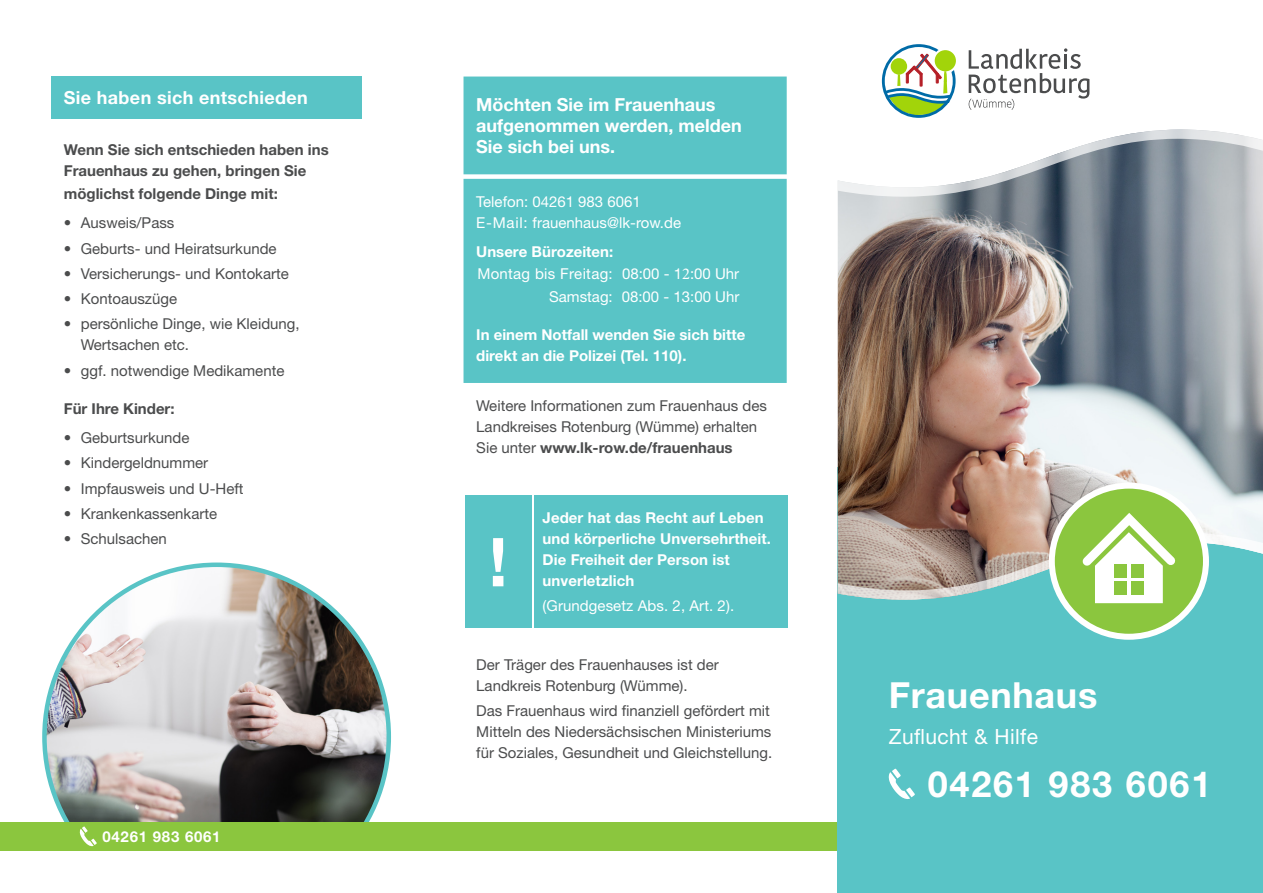
<style>
.page{position:relative;width:1263px;height:893px;background:#fff}
.page>*{position:absolute;margin:0;border:0;box-sizing:border-box;transform-origin:0 0}
.t1{font:700 36px "Helvetica Neue LT Std";letter-spacing:.035em;color:#fff}
.t2{font:21px "Helvetica Neue LT Std";letter-spacing:.02em;color:#fff}
.t3{font:700 18px/21px "Helvetica Neue LT Std";color:#fff}
.t4{font:700 18px "Helvetica Neue LT Std";letter-spacing:.02em;color:#fff}
.t5{font:15px/21px "Helvetica Neue LT Std";color:#4b4c4d}
.t6{font:700 15px/21px "Helvetica Neue LT Std";letter-spacing:.005em;color:#fff}
.t7{font:700 15px/21px "Helvetica Neue LT Std";color:#4b4c4d}
.t8{font:15px/21px "Helvetica Neue LT Std";color:#fff}
.t9{font:15px "Helvetica Neue LT Std";letter-spacing:.02em;color:#fff}
.t10{font:700 15px "Helvetica Neue LT Std";letter-spacing:.05em;color:#fff}
.s1{font-weight:700}
.s2{font-family:"Minion Pro";font-size:16.5px}
</style>
<div class="page">
<img style="left:42px;top:562px;width:349px;height:260px">
<div style="left:0;top:822px;width:853px;height:28px;background:#8bc63e"></div>
<div style="left:534px;top:495px;width:254px;height:132px;background:#59c4c6"></div>
<div style="left:465px;top:495px;width:66px;height:132px;background:#59c4c6"></div>
<div style="left:838px;top:468px;width:425px;height:425px;background:#59c4c6"></div>
<svg style="left:882px;top:44px;width:73px;height:74px"></svg>
<svg style="left:969px;top:48px;width:120px;height:62px"></svg>
<img style="left:838px;top:197px;width:425px;height:310px">
<svg style="left:838px;top:130px;width:425px;height:67px"></svg>
<div style="left:51px;top:77px;width:310px;height:42px;background:#59c4c6"></div>
<svg style="left:888px;top:769px;width:27px;height:30px"></svg>
<svg style="left:1052px;top:486px;width:154px;height:151px;background:#99cd56"></svg>
<svg style="left:838px;top:507px;width:425px;height:96px;background:#a7b895"></svg>
<div style="left:1049px;top:483px;width:160px;height:157px;border:6px solid #fff;border-radius:50%"></div>
<div style="left:463px;top:77px;width:324px;height:306px;background:#59c4c6"></div>
<svg style="left:493px;top:538px;width:10px;height:48px"></svg>
<svg style="left:80px;top:826px;width:17px;height:21px"></svg>
<p class="t4" style="left:64px;top:87px;width:245px">Sie haben sich entschieden</p>
<p class="t7" style="left:64px;top:139px;width:266px">Wenn Sie sich entschieden haben ins<br>Frauenhaus zu gehen, bringen Sie</p>
<p class="t7" style="left:64px;top:183px;width:216px">möglichst folgende Dinge mit:</p>
<p class="t5" style="left:64px;top:212px;width:112px"><span class="s1">•</span> Ausweis/Pass</p>
<p class="t5" style="left:64px;top:237px;width:214px"><span class="s1">•</span> Geburts- und Heiratsurkunde</p>
<p class="t5" style="left:64px;top:263px;width:227px"><span class="s1">•</span> Versicherungs- und Kontokarte</p>
<p class="t5" style="left:64px;top:288px;width:115px"><span class="s1">•</span> Kontoauszüge</p>
<p class="t5" style="left:81px;top:313px;width:220px;text-indent:-17px"><span class="s1">•</span> persönliche Dinge, wie Kleidung,<br>Wertsachen etc.</p>
<p class="t5" style="left:64px;top:359px;width:222px"><span class="s1">•</span> ggf. notwendige Medikamente</p>
<p class="t7" style="left:64px;top:397px;width:112px">Für Ihre Kinder:</p>
<p class="t5" style="left:64px;top:427px;width:127px"><span class="s1">•</span> Geburtsurkunde</p>
<p class="t5" style="left:64px;top:452px;width:146px"><span class="s1">•</span> Kindergeldnummer</p>
<p class="t5" style="left:64px;top:477px;width:181px"><span class="s1">•</span> Impfausweis und U-Heft</p>
<p class="t5" style="left:64px;top:503px;width:155px"><span class="s1">•</span> Krankenkassenkarte</p>
<p class="t5" style="left:64px;top:528px;width:105px"><span class="s1">•</span> Schulsachen</p>
<p class="t10" style="left:102px;top:827px;width:120px">04261 983 6061</p>
<p class="t3" style="left:476px;top:94px;width:267px">Möchten Sie im Frauenhaus aufgenommen werden, melden<br>Sie sich bei uns.</p>
<p class="t8" style="left:476px;top:191px;width:206px">Telefon: 04261 983 6061<br>E-Mail: frauenhaus@lk-row.de</p>
<p class="t6" style="left:476px;top:241px;width:138px">Unsere Bürozeiten:</p>
<p class="t9" style="left:477px;top:265px;width:263px">Montag bis Freitag: 08:00 - 1<span class="s2">2</span>:00 Uhr</p>
<p class="t8" style="left:549px;top:286px;width:192px">Samstag: 08:00 - 13:00 Uhr</p>
<p class="t6" style="left:476px;top:324px;width:271px">In einem Notfall wenden Sie sich bitte direkt an die Polizei (Tel. 110).</p>
<p class="t5" style="left:476px;top:395px;width:292px">Weitere Informationen zum Frauenhaus des<br>Landkreises Rotenburg (Wümme) erhalten<br>Sie unter <span class="s1">www.lk-row.de/frauenhaus</span></p>
<p class="t6" style="left:543px;top:507px;width:230px">Jeder hat das Recht auf Leben und körperliche Unversehrtheit.<br>Die Freiheit der Person ist unverletzlich</p>
<p class="t8" style="left:543px;top:595px;width:193px">(Grundgesetz Abs. 2, Art. 2).</p>
<p class="t5" style="left:476px;top:653px;width:244px">Der Träger des Frauenhauses ist der<br>Landkreis Rotenburg (Wümme).</p>
<p class="t5" style="left:476px;top:700px;width:297px">Das Frauenhaus wird finanziell gefördert mit<br>Mitteln des Niedersächsischen Ministeriums für Soziales, Gesundheit und Gleichstellung.</p>
<p class="t1" style="left:889px;top:673px;width:210px">Frauenhaus</p>
<p class="t2" style="left:889px;top:724px;width:151px">Zuflucht &amp; Hilfe</p>
<p class="t1" style="left:928px;top:762px;width:285px">04261 983 6061</p>
</div>
